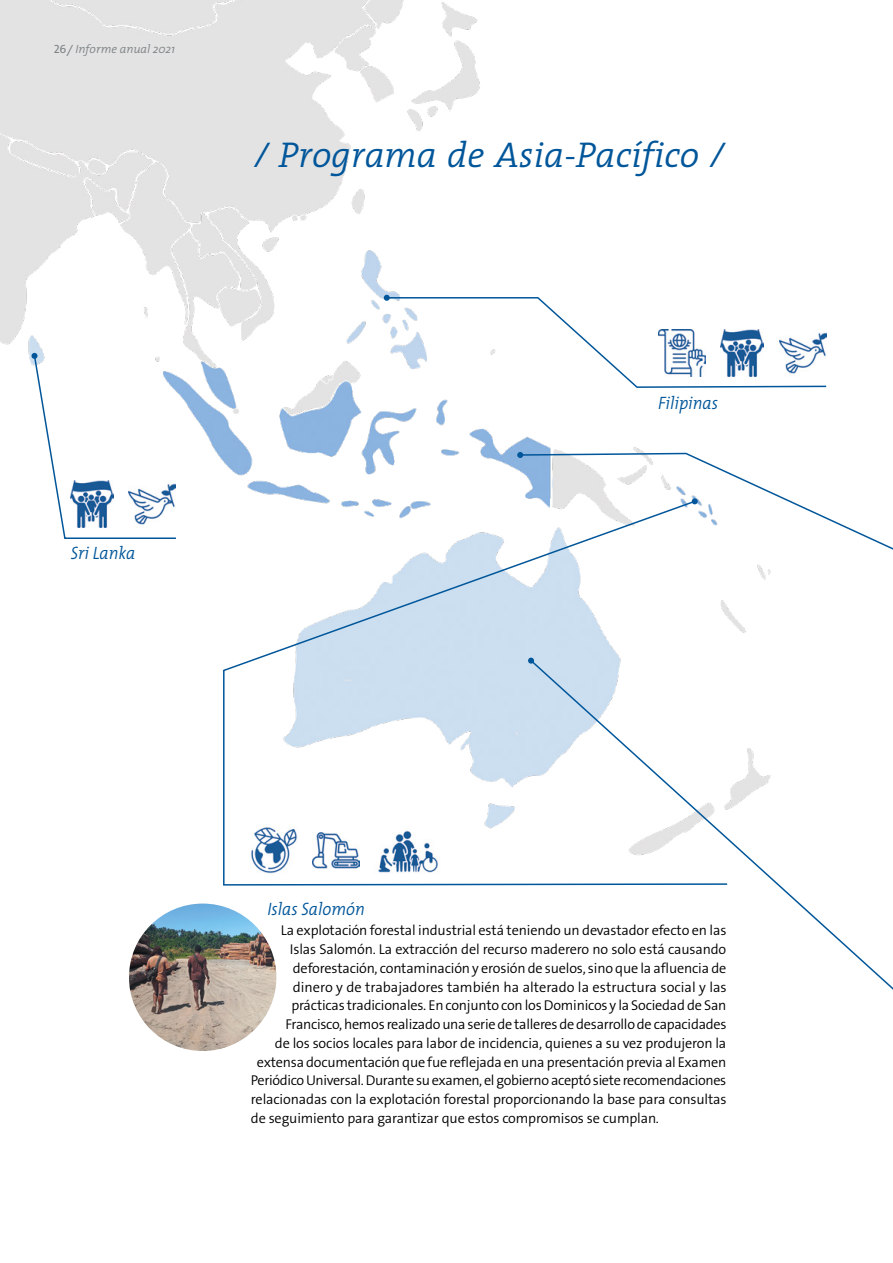
<style>
.page{position:relative;width:893px;height:1263px;background:#fff}
.page>*{position:absolute;margin:0;border:0;box-sizing:border-box;transform-origin:0 0}
.fi_17_head{font:italic 300 36px "The Serif";color:#00569a}
.fi_17_fließtext_neu{font:italic 300 18px "The Mix";color:#00569a;scale:.92 1}
.fi_17_fließtext_neu-2{font:300 14.25px "The Sans B W4";letter-spacing:-.01em;color:#000}
.t1{font:italic 300 12px "The Mix";color:#7d8386}
.s1{font-family:"The Sans Caps";font-weight:400;font-style:normal}
.s2{font-size:16.5px}
</style>
<div class="page">
<img style="left:0;top:0;width:746px;height:928px">
<svg style="left:384px;top:295px;width:443px;height:94px"></svg>
<svg style="left:32px;top:353px;width:145px;height:187px"></svg>
<svg style="left:519px;top:452px;width:374px;height:165px"></svg>
<svg style="left:517px;top:452px;width:6px;height:6px"></svg>
<svg style="left:529px;top:658px;width:364px;height:332px"></svg>
<svg style="left:222px;top:499px;width:507px;height:387px"></svg>
<svg style="left:692px;top:498px;width:6px;height:6px"></svg>
<img style="left:251px;top:827px;width:47px;height:47px">
<img style="left:313px;top:827px;width:46px;height:47px">
<img style="left:374px;top:827px;width:67px;height:47px">
<img style="left:658px;top:329px;width:47px;height:47px">
<img style="left:721px;top:329px;width:42px;height:47px">
<img style="left:71px;top:481px;width:42px;height:47px">
<img style="left:779px;top:329px;width:47px;height:47px">
<img style="left:129px;top:481px;width:47px;height:47px">
<img style="left:129px;top:903px;width:147px;height:148px;border-radius:74px">
<p class="t1" style="left:54px;top:39px;width:123px"><span class="s1">26</span><span class="s2">/</span> Informe anual 2021</p>
<p class="fi_17_head" style="left:254px;top:125px;width:472px">/ Programa de Asia-Pacífico /</p>
<p class="fi_17_fließtext_neu" style="left:71px;top:538px;width:72px">Sri Lanka</p>
<p class="fi_17_fließtext_neu" style="left:658px;top:388px;width:67px">Filipinas</p>
<p class="fi_17_fließtext_neu" style="left:267px;top:894px;width:107px">Islas Salomón</p>
<p class="fi_17_fließtext_neu-2" style="left:281px;top:921px;width:447px">La explotación forestal industrial está teniendo un devastador efecto en las</p>
<p class="fi_17_fließtext_neu-2" style="left:290px;top:940px;width:438px">Islas Salomón. La extracción del recurso maderero no solo está causando</p>
<p class="fi_17_fließtext_neu-2" style="left:293px;top:959px;width:435px">deforestación, contaminación y erosión de suelos, sino que la afluencia de</p>
<p class="fi_17_fließtext_neu-2" style="left:293px;top:978px;width:435px">dinero y de trabajadores también ha alterado la estructura social y las</p>
<p class="fi_17_fließtext_neu-2" style="left:291px;top:996px;width:437px">prácticas tradicionales. En conjunto con los Dominicos y la Sociedad de San</p>
<p class="fi_17_fließtext_neu-2" style="left:285px;top:1015px;width:443px">Francisco, hemos realizado una serie de talleres de desarrollo de capacidades</p>
<p class="fi_17_fließtext_neu-2" style="left:275px;top:1034px;width:453px">de los socios locales para labor de incidencia, quienes a su vez produjeron la</p>
<p class="fi_17_fließtext_neu-2" style="left:257px;top:1053px;width:471px">extensa documentación que fue reflejada en una presentación previa al Examen</p>
<p class="fi_17_fließtext_neu-2" style="left:251px;top:1071px;width:477px">Periódico Universal. Durante su examen, el gobierno aceptó siete recomendaciones</p>
<p class="fi_17_fließtext_neu-2" style="left:251px;top:1090px;width:477px">relacionadas con la explotación forestal proporcionando la base para consultas</p>
<p class="fi_17_fließtext_neu-2" style="left:251px;top:1109px;width:410px">de seguimiento para garantizar que estos compromisos se cumplan.</p>
</div>
